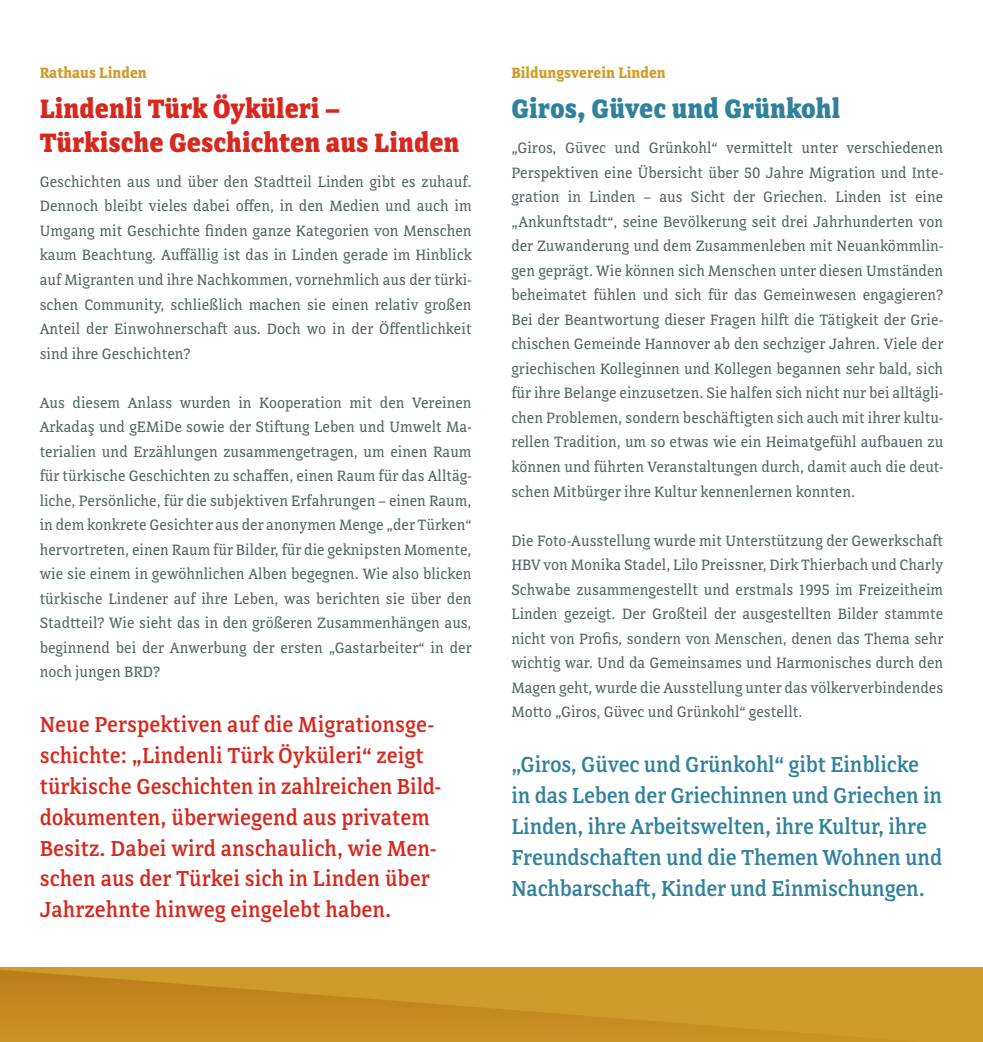
<style>
.page{position:relative;width:983px;height:1042px;background:#fff}
.page>*{position:absolute;margin:0;border:0;box-sizing:border-box;transform-origin:0 0}
.t1{font:800 28px/33.6px "Directa Serif";color:#d8281e}
.t2{font:800 28px "Directa Serif";color:#30829c}
.t3{font:500 22.75px/30.8px "Directa Serif";color:#d8281e}
.t4{font:500 22.75px/30.8px "Directa Serif";letter-spacing:-.01em;color:#30829c}
.t5{font:15.75px/24.5px "Directa Serif";color:#546465;text-align:justify}
.t6{font:700 15.75px "Directa Serif";color:#cf9b2a}
</style>
<div class="page">
<svg style="left:0;top:967px;width:982px;height:75px;background:#ca9426"></svg>
<p class="t6" style="left:40px;top:63px;width:108px">Rathaus Linden</p>
<h1 class="t1" style="left:40px;top:93px;width:421px">Lindenli Türk Öyküleri –<br>Türkische Geschichten aus Linden</h1>
<p class="t5" style="left:40px;top:169px;width:433px">Geschichten aus und über den Stadtteil Linden gibt es zuhauf.<br>Dennoch bleibt vieles dabei offen, in den Medien und auch im Umgang mit Geschichte finden ganze Kategorien von Menschen kaum Beachtung. Auffällig ist das in Linden gerade im Hinblick auf Migranten und ihre Nachkommen, vornehmlich aus der türki&shy;schen Community, schließlich machen sie einen relativ großen Anteil der Einwohnerschaft aus. Doch wo in der Öffentlichkeit sind ihre Geschichten?</p>
<p class="t5" style="left:40px;top:390px;width:433px">Aus diesem Anlass wurden in Kooperation mit den Vereinen Arkadaş und gEMiDe sowie der Stiftung Leben und Umwelt Ma&shy;terialien und Erzählungen zusammengetragen, um einen Raum für türkische Geschichten zu schaffen, einen Raum für das Alltäg&shy;liche, Persönliche, für die subjektiven Erfahrungen – einen Raum, in dem konkrete Gesichter aus der anonymen Menge „der Türken“ hervortreten, einen Raum für Bilder, für die geknipsten Momente, wie sie einem in gewöhnlichen Alben begegnen. Wie also blicken türkische Lindener auf ihre Leben, was berichten sie über den Stadtteil? Wie sieht das in den größeren Zusammenhängen aus, beginnend bei der Anwerbung der ersten „Gastarbeiter“ in der noch jungen BRD?</p>
<p class="t3" style="left:40px;top:709px;width:403px">Neue Perspektiven auf die Migrationsge&shy;schichte: „Lindenli Türk Öyküleri“ zeigt türkische Geschichten in zahlreichen Bild&shy;dokumenten, überwiegend aus privatem Besitz. Dabei wird anschaulich, wie Men&shy;schen aus der Türkei sich in Linden über Jahrzehnte hinweg eingelebt haben.</p>
<p class="t6" style="left:511px;top:63px;width:156px">Bildungsverein Linden</p>
<h1 class="t2" style="left:511px;top:91px;width:330px">Giros, Güvec und Grünkohl</h1>
<p class="t5" style="left:511px;top:136px;width:433px">„Giros, Güvec und Grünkohl“ vermittelt unter verschiedenen Perspektiven eine Übersicht über 50 Jahre Migration und Inte&shy;gration in Linden – aus Sicht der Griechen. Linden ist eine „Ankunftstadt“, seine Bevölkerung seit drei Jahrhunderten von der Zuwanderung und dem Zusammenleben mit Neuankömmlin&shy;gen geprägt. Wie können sich Menschen unter diesen Umständen beheimatet fühlen und sich für das Gemeinwesen engagieren?<br>Bei der Beantwortung dieser Fragen hilft die Tätigkeit der Grie&shy;chischen Gemeinde Hannover ab den sechziger Jahren. Viele der griechischen Kolleginnen und Kollegen begannen sehr bald, sich für ihre Belange einzusetzen. Sie halfen sich nicht nur bei alltägli&shy;chen Problemen, sondern beschäftigten sich auch mit ihrer kultu&shy;rellen Tradition, um so etwas wie ein Heimatgefühl aufbauen zu können und führten Veranstaltungen durch, damit auch die deut&shy;schen Mitbürger ihre Kultur kennenlernen konnten.</p>
<p class="t5" style="left:511px;top:528px;width:433px">Die Foto-Ausstellung wurde mit Unterstützung der Gewerkschaft HBV von Monika Stadel, Lilo Preissner, Dirk Thierbach und Charly Schwabe zusammengestellt und erstmals 1995 im Freizeitheim Linden gezeigt. Der Großteil der ausgestellten Bilder stammte nicht von Profis, sondern von Menschen, denen das Thema sehr wichtig war. Und da Gemeinsames und Harmonisches durch den Magen geht, wurde die Ausstellung unter das völkerverbindendes Motto „Giros, Güvec und Grünkohl“ gestellt.</p>
<h2 class="t4" style="left:511px;top:749px;width:432px">„Giros, Güvec und Grünkohl“ gibt Einblicke in das Leben der Griechinnen und Griechen in Linden, ihre Arbeitswelten, ihre Kultur, ihre Freundschaften und die Themen Wohnen und Nachbarschaft, Kinder und Einmischungen.</h2>
</div>
